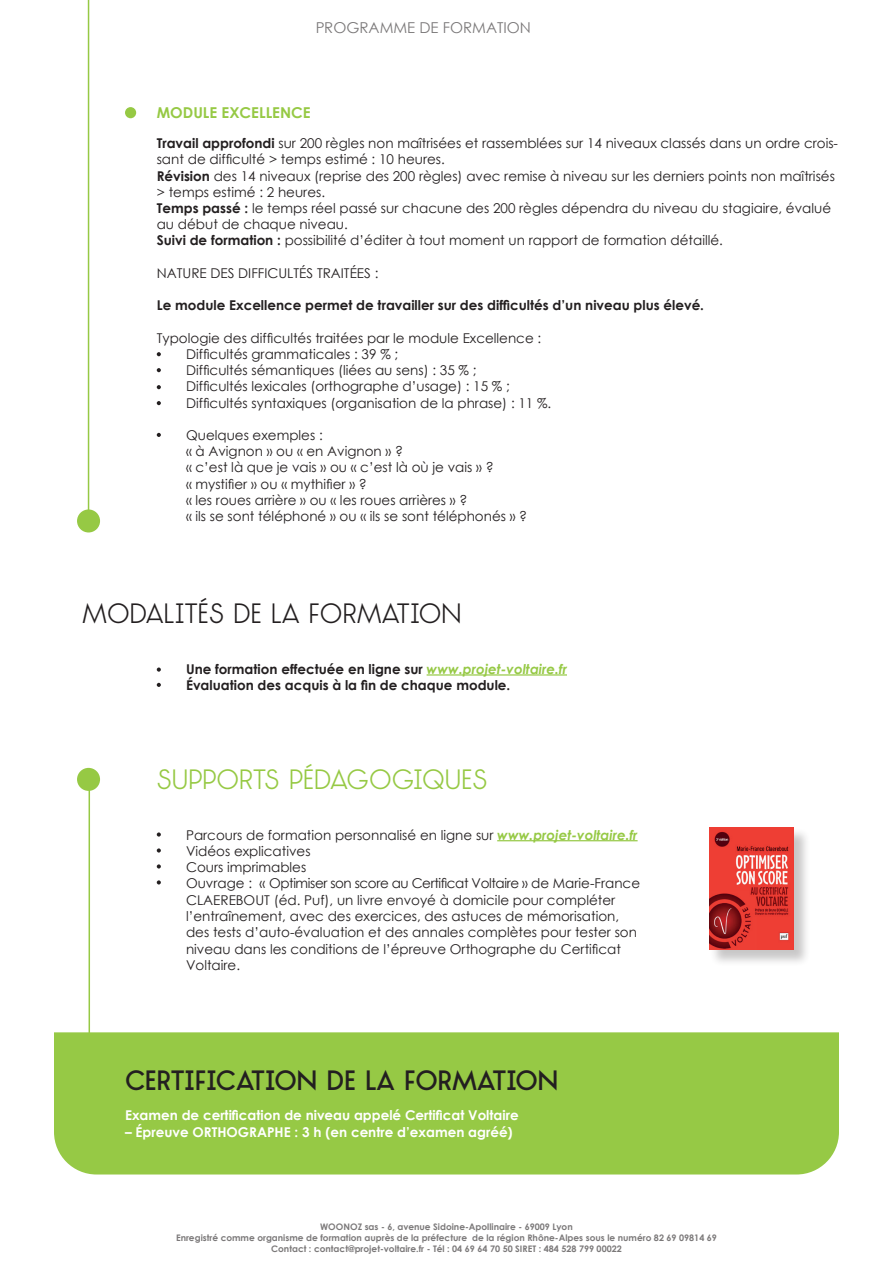
<style>
.page{position:relative;width:893px;height:1263px;background:#fff}
.page>*{position:absolute;margin:0;border:0;box-sizing:border-box;transform-origin:0 0}
.t1{font:700 26.4px "TJ Evolette A";color:#231f20}
.t2{font:300 26.4px "TJ Evolette A";color:#231f20}
.t3{font:300 26.4px "TJ Evolette A";color:#96c944}
.t4{font:15px "Century Gothic";color:#231f20}
.t5{font:700 15px "Century Gothic";color:#96c944}
.t6{font:13.5px/16.2px "Century Gothic";color:#231f20}
.t7{font:700 13.5px/16.2px "Century Gothic";color:#231f20}
.t8{font:700 13.5px "Century Gothic";color:#fff}
.t9{font:700 9px/10.8px "Century Gothic";color:#231f20;text-align:center}
.s1{font-weight:700}
.s2{font-style:italic;color:#96c945}
.s3{font-weight:700;font-style:italic;color:#96c945}
</style>
<div class="page">
<hr style="left:427px;top:674px;width:140px;height:1px;background:#96c945">
<svg style="left:157px;top:667px;width:4px;height:5px"></svg>
<svg style="left:157px;top:683px;width:4px;height:4px"></svg>
<svg style="left:157px;top:832px;width:4px;height:4px"></svg>
<svg style="left:157px;top:864px;width:4px;height:4px"></svg>
<svg style="left:157px;top:848px;width:4px;height:4px"></svg>
<svg style="left:157px;top:880px;width:4px;height:4px"></svg>
<hr style="left:497px;top:840px;width:141px;height:1px;background:#96c945">
<div style="left:710px;top:828px;width:100px;height:139px;background:#231f20;opacity:.25"></div>
<img style="left:709px;top:827px;width:85px;height:123px">
<div style="left:125px;top:107px;width:11px;height:11px;background:#96c944;border-radius:50%"></div>
<svg style="left:157px;top:352px;width:4px;height:4px"></svg>
<svg style="left:157px;top:385px;width:4px;height:4px"></svg>
<svg style="left:157px;top:368px;width:4px;height:4px"></svg>
<svg style="left:157px;top:401px;width:4px;height:4px"></svg>
<svg style="left:157px;top:433px;width:4px;height:4px"></svg>
<hr style="left:89px;top:782px;width:1px;height:299px;background:#96c944">
<div style="left:77px;top:509px;width:23px;height:23px;background:#96c944;border-radius:50%"></div>
<div style="left:77px;top:768px;width:23px;height:23px;background:#96c944;border-radius:50%"></div>
<div style="left:54px;top:1032px;width:785px;height:142px;background:#96c945"></div>
<hr style="left:88px;top:0;width:1px;height:519px;background:#96c944">
<p class="t4" style="left:315px;top:17px;width:217px">PROGRAMME DE FORMATION</p>
<p class="t5" style="left:157px;top:101px;width:155px">MODULE EXCELLENCE</p>
<p class="t6" style="left:157px;top:135px;width:683px"><span class="s1">Travail approfondi</span> sur 200 règles non maîtrisées et rassemblées sur 14 niveaux classés dans un ordre crois&shy;sant de difficulté &gt; temps estimé : 10 heures.<br><span class="s1">Révision</span> des 14 niveaux (reprise des 200 règles) avec remise à niveau sur les derniers points non maîtrisés &gt; temps estimé : 2 heures.<br><span class="s1">Temps passé :</span> le temps réel passé sur chacune des 200 règles dépendra du niveau du stagiaire, évalué au début de chaque niveau.<br><span class="s1">Suivi de formation :</span> possibilité d’éditer à tout moment un rapport de formation détaillé.</p>
<p class="t6" style="left:157px;top:265px;width:223px">NATURE DES DIFFICULTÉS TRAITÉES :</p>
<p class="t7" style="left:157px;top:297px;width:549px">Le module Excellence permet de travailler sur des difficultés d’un niveau plus élevé.</p>
<p class="t6" style="left:186px;top:329px;width:367px;text-indent:-29px">Typologie des difficultés traitées par le module Excellence :<br>Difficultés grammaticales : 39 % ;<br>Difficultés sémantiques (liées au sens) : 35 % ;<br>Difficultés lexicales (orthographe d’usage) : 15 % ; Difficultés syntaxiques (organisation de la phrase) : 11 %.</p>
<p class="t6" style="left:186px;top:427px;width:343px">Quelques exemples :<br>« à Avignon » ou « en Avignon » ?<br>« c’est là que je vais » ou « c’est là où je vais » ?<br>« mystifier » ou « mythifier » ?<br>« les roues arrière » ou « les roues arrières » ?<br>« ils se sont téléphoné » ou « ils se sont téléphonés » ?</p>
<h1 class="t2" style="left:82px;top:598px;width:62px">MODALIT</h1>
<h1 class="t2" style="left:198px;top:598px;width:161px">ÉS DE LA FORMATI</h1>
<h1 class="t2" style="left:419px;top:598px;width:41px">ON</h1>
<p class="t7" style="left:186px;top:660px;width:382px">Une formation effectuée en ligne sur <span class="s2">www.projet-voltaire.fr<br></span>Évaluation des acquis à la fin de chaque module.</p>
<h1 class="t3" style="left:157px;top:764px;width:96px">SUPPORTS</h1>
<h1 class="t3" style="left:289px;top:764px;width:185px">PÉDAGOGIQUES</h1>
<p class="t6" style="left:186px;top:826px;width:456px">Parcours de formation personnalisé en ligne sur <span class="s3">www.projet-voltaire.fr </span>Vidéos explicatives<br>Cours imprimables<br>Ouvrage : « Optimiser son score au Certificat Voltaire » de Marie-France CLAEREBOUT (éd. Puf), un livre envoyé à domicile pour compléter l’entraînement, avec des exercices, des astuces de mémorisation, des tests d’auto-évaluation et des annales complètes pour tester son niveau dans les conditions de l’épreuve Orthographe du Certificat Voltaire.</p>
<h1 class="t1" style="left:125px;top:1065px;width:435px">CERTIFICATION DE LA FORMATION</h1>
<p class="t8" style="left:125px;top:1105px;width:395px">Examen de certification de niveau appelé Certificat Voltaire</p>
<p class="t8" style="left:125px;top:1121px;width:389px">– Épreuve ORTHOGRAPHE : 3 h (en centre d’examen agréé)</p>
<p class="t9" style="left:176px;top:1221px;width:542px">WOONOZ sas - 6, avenue Sidoine-Apollinaire - 69009 Lyon<br>Enregistré comme organisme de formation auprès de la préfecture de la région Rhône-Alpes sous le numéro 82 69 09814 69<br>Contact : contact@projet-voltaire.fr - Tél : 04 69 64 70 50 SIRET : 484 528 799 00022</p>
</div>
